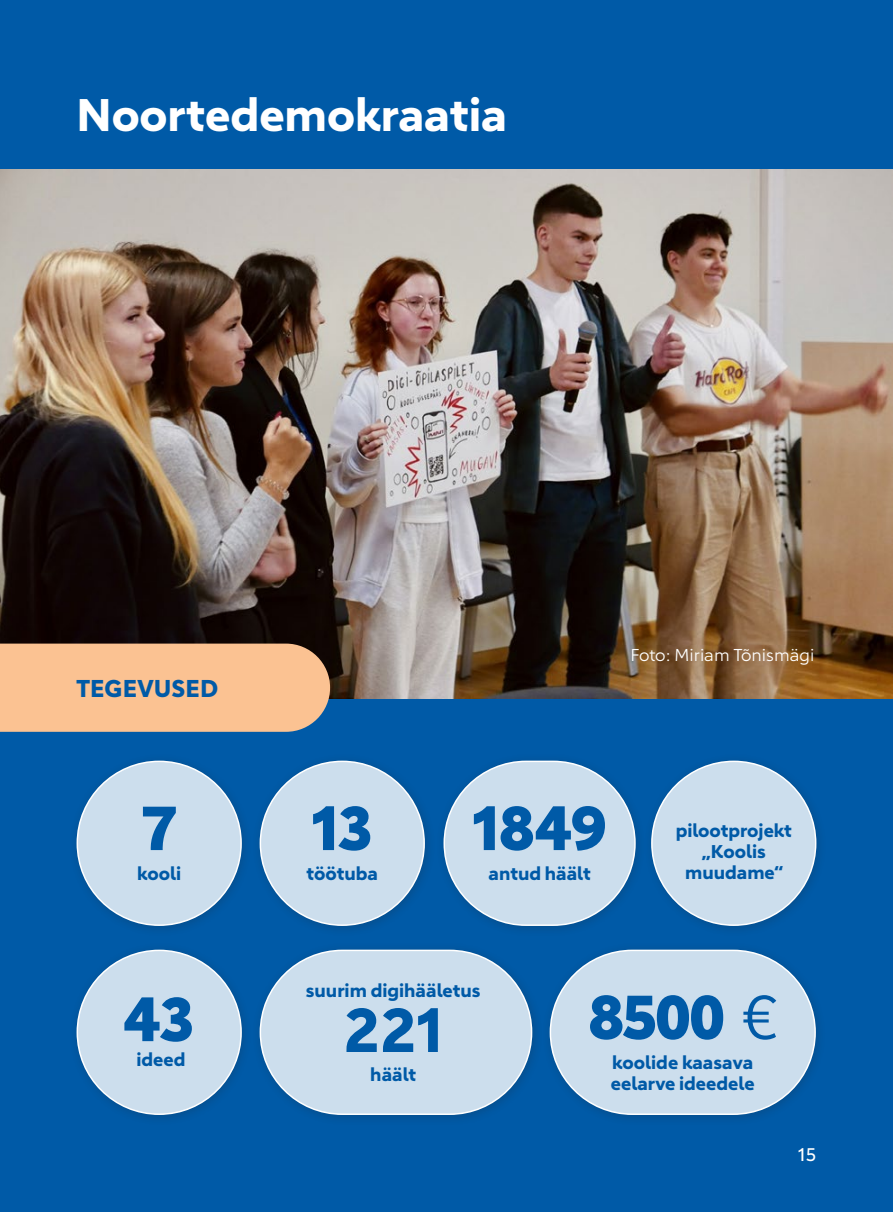
<style>
.page{position:relative;width:893px;height:1212px;background:#005aa7}
.page>*{position:absolute;margin:0;border:0;box-sizing:border-box;transform-origin:0 0}
.Graafiku_tekst_bold{font:900 61.05px "Carnero";letter-spacing:-.035em;color:#005aa7}
.Numbrite_tekst_numrbi_all{font:700 61.05px "Carnero";color:#005aa7}
.Peatüki_pealkiri{font:700 45px "Carnero";letter-spacing:-.005em;color:#fff}
.Tegevused_pealkiri{font:700 24px "Carnero";color:#005aa7}
.Numbrite_tekst_numrbi_all-2{font:700 18.15px/21px "Carnero";color:#005aa7}
.Graafiku_tekst_bold-2{font:700 18.15px/21px "Carnero";color:#005aa7;text-align:center}
.Lk_nr{font:18px "Carnero";color:#fff}
.Keha_space_after{font:16.95px "Carnero";color:#fff}
.s1{font-weight:400}
</style>
<div class="page">
<img style="left:0;top:169px;width:893px;height:529px">
<div style="left:0;top:644px;width:330px;height:88px;background:#fbc292"></div>
<div style="left:69px;top:753px;width:183px;height:183px;background:#231f20;opacity:.2"></div>
<div style="left:77px;top:761px;width:164px;height:164px;background:#ccdeed;border-radius:50%"></div>
<div style="left:252px;top:753px;width:183px;height:183px;background:#231f20;opacity:.2"></div>
<div style="left:260px;top:761px;width:164px;height:164px;background:#ccdeed;border-radius:50%"></div>
<div style="left:644px;top:753px;width:183px;height:183px;background:#231f20;opacity:.2"></div>
<div style="left:652px;top:761px;width:164px;height:164px;background:#ccdeed;border-radius:50%"></div>
<div style="left:436px;top:753px;width:210px;height:184px;background:#231f20;opacity:.2"></div>
<div style="left:444px;top:761px;width:191px;height:164px;background:#ccdeed;border-radius:82px"></div>
<div style="left:542px;top:942px;width:284px;height:184px;background:#231f20;opacity:.2"></div>
<div style="left:550px;top:950px;width:265px;height:164px;background:#ccdeed;border-radius:82px"></div>
<div style="left:550px;top:950px;width:266px;height:165px;border:2px solid #fff;border-radius:82px"></div>
<div style="left:69px;top:942px;width:183px;height:183px;background:#231f20;opacity:.2"></div>
<div style="left:77px;top:950px;width:164px;height:164px;background:#ccdeed;border-radius:50%"></div>
<div style="left:252px;top:942px;width:291px;height:184px;background:#231f20;opacity:.2"></div>
<div style="left:260px;top:950px;width:272px;height:164px;background:#ccdeed;border-radius:82px"></div>
<div style="left:260px;top:950px;width:272px;height:165px;border:2px solid #fff;border-radius:82px"></div>
<p class="Peatüki_pealkiri" style="left:77px;top:88px;width:432px">Noortedemokraatia</p>
<p class="Tegevused_pealkiri" style="left:77px;top:673px;width:143px">TEGEVUSED</p>
<p class="Graafiku_tekst_bold" style="left:141px;top:790px;width:38px">7</p>
<p class="Graafiku_tekst_bold" style="left:311px;top:790px;width:63px">13</p>
<p class="Graafiku_tekst_bold-2" style="left:137px;top:863px;width:46px">kooli</p>
<p class="Graafiku_tekst_bold-2" style="left:307px;top:863px;width:73px">töötuba</p>
<p class="Keha_space_after" style="left:630px;top:644px;width:185px">Foto: Miriam Tõnismägi</p>
<p class="Graafiku_tekst_bold" style="left:472px;top:790px;width:136px">1849</p>
<p class="Numbrite_tekst_numrbi_all-2" style="left:488px;top:863px;width:104px">antud häält</p>
<p class="Graafiku_tekst_bold-2" style="left:676px;top:820px;width:118px">pilootprojekt „Koolis muudame“</p>
<p class="Graafiku_tekst_bold" style="left:124px;top:981px;width:73px">43</p>
<p class="Numbrite_tekst_numrbi_all-2" style="left:137px;top:1049px;width:51px">ideed</p>
<p class="Numbrite_tekst_numrbi_all-2" style="left:306px;top:980px;width:176px">suurim digihääletus</p>
<p class="Numbrite_tekst_numrbi_all" style="left:343px;top:993px;width:102px">221</p>
<p class="Numbrite_tekst_numrbi_all-2" style="left:370px;top:1063px;width:47px">häält</p>
<p class="Graafiku_tekst_bold" style="left:588px;top:979px;width:191px">8500 <span class="s1">€</span></p>
<p class="Numbrite_tekst_numrbi_all-2" style="left:611px;top:1052px;width:145px">koolide kaasava eelarve ideedele</p>
<p class="Lk_nr" style="left:798px;top:1144px;width:20px">15</p>
</div>
